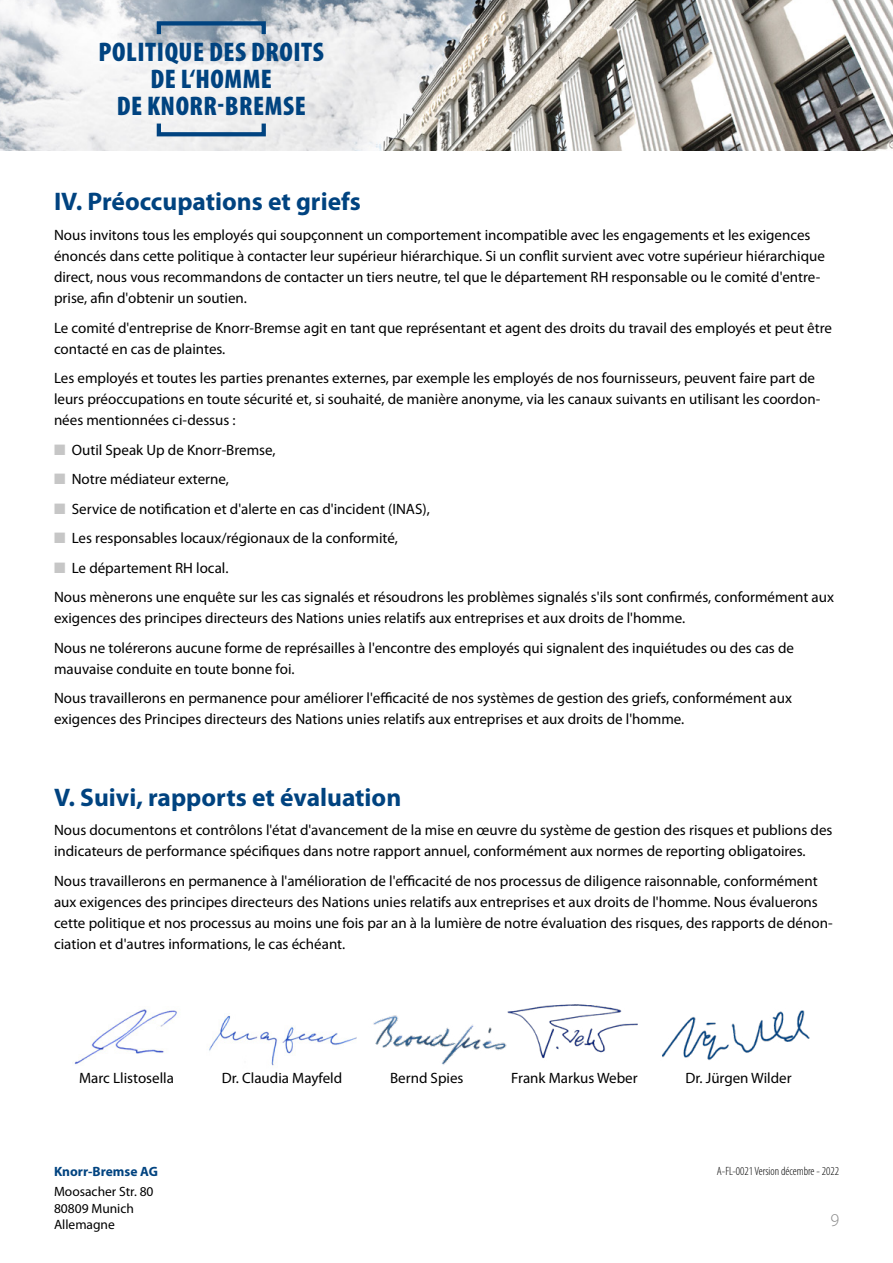
<style>
.page{position:relative;width:893px;height:1263px;background:#fff}
.page>*{position:absolute;margin:0;border:0;box-sizing:border-box;transform-origin:0 0}
.t1{font:900 condensed 27px/27px "Myriad Pro";letter-spacing:.02em;color:#004380;text-align:center}
.t2{font:700 25.5px "Myriad Pro";color:#004380}
.t3{font:300 18px "Myriad Pro";color:#878787}
.t4{font:15px/21px "Myriad Pro";color:#000}
.t5{font:13.5px/16.5px "Myriad Pro";color:#000}
.t6{font:700 13.5px "Myriad Pro";color:#004380}
.t7{font:300 condensed 12px "Myriad Pro";color:#000}
.s1{color:#c6c6c6}
</style>
<div class="page">
<img style="left:0;top:0;width:893px;height:151px">
<div style="left:157px;top:121px;width:109px;height:15px;border:4px solid #004380"></div>
<div style="left:157px;top:21px;width:109px;height:15px;border:4px solid #004380"></div>
<img style="left:209px;top:1015px;width:148px;height:51px">
<img style="left:662px;top:1010px;width:148px;height:50px">
<img style="left:509px;top:1004px;width:129px;height:55px">
<img style="left:373px;top:1011px;width:136px;height:54px">
<img style="left:74px;top:1009px;width:104px;height:56px">
<h1 class="t1" style="left:99px;top:39px;width:227px">POLITIQUE DES DROITS<br>DE L‘HOMME<br>DE KNORR-BREMSE</h1>
<h2 class="t2" style="left:54px;top:188px;width:308px">IV. Préoccupations et griefs</h2>
<p class="t4" style="left:54px;top:225px;width:772px">Nous invitons tous les employés qui soupçonnent un comportement incompatible avec les engagements et les exigences énoncés dans cette politique à contacter leur supérieur hiérarchique. Si un conflit survient avec votre supérieur hiérarchique direct, nous vous recommandons de contacter un tiers neutre, tel que le département RH responsable ou le comité d'entre&shy;prise, afin d'obtenir un soutien.</p>
<p class="t4" style="left:54px;top:317px;width:779px">Le comité d'entreprise de Knorr-Bremse agit en tant que représentant et agent des droits du travail des employés et peut être contacté en cas de plaintes.</p>
<p class="t4" style="left:54px;top:368px;width:768px">Les employés et toutes les parties prenantes externes, par exemple les employés de nos fournisseurs, peuvent faire part de leurs préoccupations en toute sécurité et, si souhaité, de manière anonyme, via les canaux suivants en utilisant les coordon&shy;nées mentionnées ci-dessus :</p>
<p class="t4" style="left:54px;top:439px;width:223px"><span class="s1">■</span> Outil Speak Up de Knorr-Bremse,</p>
<p class="t4" style="left:54px;top:469px;width:176px"><span class="s1">■</span> Notre médiateur externe,</p>
<p class="t4" style="left:54px;top:498px;width:377px"><span class="s1">■</span> Service de notification et d'alerte en cas d'incident (INAS),</p>
<p class="t4" style="left:54px;top:528px;width:345px"><span class="s1">■</span> Les responsables locaux/régionaux de la conformité,</p>
<p class="t4" style="left:54px;top:553px;width:781px;line-height:29.5px"><span class="s1">■</span> Le département RH local.<br>Nous mènerons une enquête sur les cas signalés et résoudrons les problèmes signalés s'ils sont confirmés, conformément aux</p>
<p class="t4" style="left:54px;top:604px;width:741px;line-height:29.5px">exigences des principes directeurs des Nations unies relatifs aux entreprises et aux droits de l'homme.<br>Nous ne tolérerons aucune forme de représailles à l'encontre des employés qui signalent des inquiétudes ou des cas de</p>
<p class="t4" style="left:54px;top:654px;width:739px;line-height:29.5px">mauvaise conduite en toute bonne foi.<br>Nous travaillerons en permanence pour améliorer l'efficacité de nos systèmes de gestion des griefs, conformément aux</p>
<p class="t4" style="left:54px;top:709px;width:632px">exigences des Principes directeurs des Nations unies relatifs aux entreprises et aux droits de l'homme.</p>
<h2 class="t2" style="left:54px;top:783px;width:349px">V. Suivi, rapports et évaluation</h2>
<p class="t4" style="left:54px;top:820px;width:780px">Nous documentons et contrôlons l'état d'avancement de la mise en œuvre du système de gestion des risques et publions des indicateurs de performance spécifiques dans notre rapport annuel, conformément aux normes de reporting obligatoires.</p>
<p class="t4" style="left:54px;top:870px;width:780px">Nous travaillerons en permanence à l'amélioration de l'efficacité de nos processus de diligence raisonnable, conformément aux exigences des principes directeurs des Nations unies relatifs aux entreprises et aux droits de l'homme. Nous évaluerons cette politique et nos processus au moins une fois par an à la lumière de notre évaluation des risques, des rapports de dénon&shy;ciation et d'autres informations, le cas échéant.</p>
<p class="t4" style="left:79px;top:1068px;width:96px">Marc Llistosella</p>
<p class="t4" style="left:222px;top:1068px;width:122px">Dr. Claudia Mayfeld</p>
<p class="t4" style="left:390px;top:1068px;width:75px">Bernd Spies</p>
<p class="t4" style="left:511px;top:1068px;width:128px">Frank Markus Weber</p>
<p class="t4" style="left:685px;top:1068px;width:108px">Dr. Jürgen Wilder</p>
<p class="t6" style="left:54px;top:1163px;width:105px">Knorr-Bremse AG</p>
<p class="t7" style="left:717px;top:1164px;width:124px">A-FL-0021 Version décembre - 2022</p>
<p class="t5" style="left:54px;top:1184px;width:101px">Moosacher Str. 80<br>80809 Munich<br>Allemagne</p>
<p class="t3" style="left:831px;top:1210px;width:10px">9</p>
</div>
